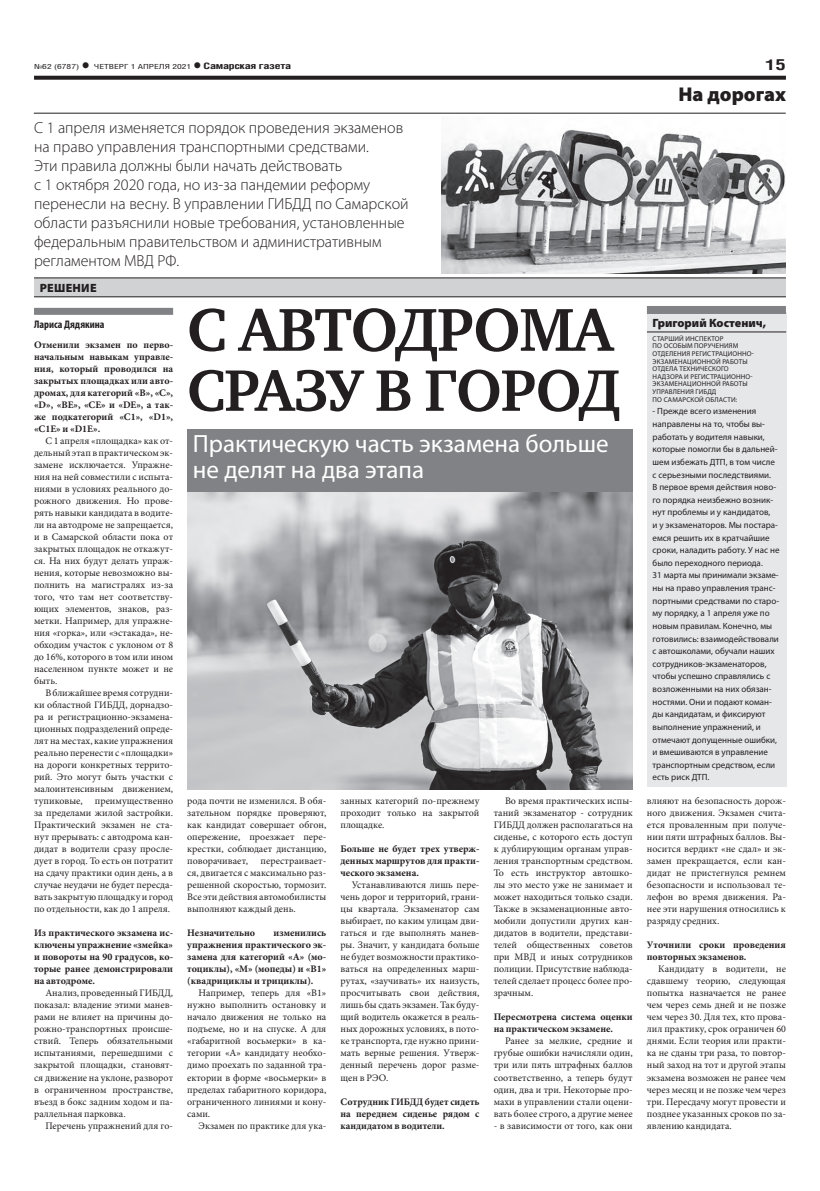
<style>
.page{position:relative;width:820px;height:1191px;background:#fff}
.page>*{position:absolute;margin:0;border:0;box-sizing:border-box;transform-origin:0 0}
.t1{font:700 62px "Charter C";letter-spacing:-.02em;color:#231f20}
.t2{font:700 60px "Charter C";letter-spacing:-.02em;color:#231f20}
.t3{font:25px/26px "Myriad Pro";color:#fff}
.t4{font:900 20px "Myriad Pro";color:#231f20}
.t5{font:300 16px/19px "Myriad Pro";color:#231f20}
.t6{font:700 15px "Helios Cond";color:#231f20;scale:1.4 1}
.t7{font:900 12px "Myriad Pro";color:#231f20}
.t8{font:900 12px "Myriad Pro";letter-spacing:.02em;color:#231f20}
.t9{font:700 condensed 11px "Myriad Pro";color:#231f20}
.t10{font:10px/12px "Minion Pro";color:#231f20;text-align:justify}
.t11{font:700 10px/12px "Minion Pro";color:#231f20;text-align:justify}
.t12{font:9px/12.6px "Myriad Pro";color:#231f20}
.t13{font:700 9px "Helios Cond";letter-spacing:-.02em;color:#231f20;scale:1.4 1}
.t14{font:7px/7.6px "Myriad Pro";letter-spacing:.02em;color:#231f20}
.t15{font:7px "Helios Cond";color:#231f20;scale:1.4 1}
.s1{font-weight:700;font-size:16px}
.s2{font-size:16px}
</style>
<div class="page">
<svg style="left:34px;top:76px;width:751px;height:4px;background:#322f2f"></svg>
<div style="left:646px;top:313px;width:139px;height:474px;background:#e6e7e9"></div>
<hr style="left:646px;top:332px;width:139px;height:1px;background:#231f20">
<hr style="left:34px;top:113px;width:751px;height:1px;background:#231f20">
<div style="left:646px;top:306px;width:139px;height:8px;background:#808285"></div>
<div style="left:34px;top:278px;width:751px;height:19px;background:#d1d2d4"></div>
<hr style="left:34px;top:278px;width:751px;height:1px;background:#231f20">
<hr style="left:34px;top:296px;width:751px;height:1px;background:#231f20">
<img style="left:187px;top:492px;width:445px;height:297px">
<img style="left:442px;top:130px;width:343px;height:144px">
<div style="left:34px;top:308px;width:139px;height:7px;background:#808285"></div>
<div style="left:187px;top:430px;width:445px;height:62px;background:#808285"></div>
<p class="t15" style="left:34px;top:63px;width:114px">№62 (6787) <span class="s1">•</span> ЧЕТВЕРГ 1 АПРЕЛЯ 2021</p>
<p class="t13" style="left:193px;top:61px;width:72px"><span class="s2">•</span> Самарская газета</p>
<h3 class="t6" style="left:765px;top:55px;width:16px">15</h3>
<p class="t5" style="left:34px;top:118px;width:376px">С 1 апреля изменяется порядок проведения экзаменов на право управления транспортными средствами.<br>Эти правила должны были начать действовать<br>с 1 октября 2020 года, но из-за пандемии реформу перенесли на весну. В управлении ГИБДД по Самарской области разъяснили новые требования, установленные федеральным правительством и административным регламентом МВД РФ.</p>
<p class="t8" style="left:40px;top:281px;width:58px">РЕШЕНИЕ</p>
<p class="t9" style="left:34px;top:318px;width:72px">Лариса Дядякина</p>
<p class="t11" style="left:34px;top:339px;width:140px">Отменили экзамен по перво&shy;начальным навыкам управле&shy;ния, который проводился на закрытых площадках или авто&shy;дромах, для категорий «B», «C», «D», «BE», «CE» и «DE», а так&shy;же подкатегорий «C1», «D1», «C1E» и «D1E».</p>
<p class="t10" style="left:34px;top:435px;width:140px;text-indent:11px">С 1 апреля «площадка» как от&shy;дельный этап в практическом эк&shy;замене исключается. Упражне&shy;ния на ней совместили с испыта&shy;ниями в условиях реального до&shy;рожного движения. Но прове&shy;рять навыки кандидата в водите&shy;ли на автодроме не запрещается, и в Самарской области пока от закрытых площадок не откажут&shy;ся. На них будут делать упраж&shy;нения, которые невозможно вы&shy;полнить на магистралях из-за того, что там нет соответству&shy;ющих элементов, знаков, раз&shy;метки. Например, для упражне&shy;ния «горка», или «эстакада», не&shy;обходим участок с уклоном от 8 до 16%, которого в том или ином населенном пункте может и не быть.</p>
<p class="t10" style="left:34px;top:687px;width:140px;text-indent:11px">В ближайшее время сотрудни&shy;ки областной ГИБДД, дорнадзо&shy;ра и регистрационно-экзамена&shy;ционных подразделений опреде&shy;лят на местах, какие упражнения реально перенести с «площадки» на дороги конкретных террито&shy;рий. Это могут быть участки с малоинтенсивным движением, тупиковые, преимущественно за пределами жилой застройки.<br>Практический экзамен не ста&shy;нут прерывать: с автодрома кан&shy;дидат в водители сразу просле&shy;дует в город. То есть он потратит на сдачу практики один день, а в случае неудачи не будет пересда&shy;вать закрытую площадку и город по отдельности, как до 1 апреля.</p>
<p class="t11" style="left:34px;top:927px;width:140px">Из практического экзамена ис&shy;ключены упражнение «змейка» и повороты на 90 градусов, ко&shy;торые ранее демонстрировали на автодроме.</p>
<p class="t10" style="left:34px;top:987px;width:140px;text-indent:11px">Анализ, проведенный ГИБДД, показал: владение этими манев&shy;рами не влияет на причины до&shy;рожно-транспортных происше&shy;ствий. Теперь обязательными испытаниями, перешедшими с закрытой площадки, становят&shy;ся движение на уклоне, разворот в ограниченном пространстве, въезд в бокс задним ходом и па&shy;раллельная парковка.</p>
<p class="t10" style="left:45px;top:1119px;width:129px">Перечень упражнений для го-</p>
<h1 class="t1" style="left:187px;top:296px;width:427px">С АВТОДРОМА</h1>
<h2 class="t2" style="left:187px;top:357px;width:435px">СРАЗУ В ГОРОД</h2>
<h3 class="t3" style="left:193px;top:430px;width:417px">Практическую часть экзамена больше не делят на два этапа</h3>
<p class="t10" style="left:187px;top:795px;width:140px">рода почти не изменился. В обя&shy;зательном порядке проверяют, как кандидат совершает обгон, опережение, проезжает пере&shy;крестки, соблюдает дистанцию, поворачивает,</p>
<p class="t10" style="left:187px;top:855px;width:140px;text-indent:73px">перестраивает&shy;ся, двигается с максимально раз&shy;решенной скоростью, тормозит.<br>Все эти действия автомобилисты выполняют каждый день.</p>
<p class="t11" style="left:187px;top:927px;width:69px">Незначительно</p>
<p class="t11" style="left:187px;top:927px;width:140px;text-indent:86px">изменились упражнения практического эк&shy;замена для категорий «А» (мо&shy;тоциклы), «М» (мопеды) и «В1» (квадрициклы и трициклы).</p>
<p class="t10" style="left:187px;top:987px;width:140px;text-indent:11px">Например, теперь для «В1» нужно выполнить остановку и начало движения не только на подъеме, но и на спуске. А для «габаритной восьмерки» в ка&shy;тегории «А» кандидату необхо&shy;димо проехать по заданной тра&shy;ектории в форме «восьмерки» в пределах габаритного коридора, ограниченного линиями и кону&shy;сами.</p>
<p class="t10" style="left:198px;top:1119px;width:129px">Экзамен по практике для ука-</p>
<p class="t10" style="left:340px;top:795px;width:140px">занных категорий по-прежнему проходит только на закрытой площадке.</p>
<p class="t11" style="left:340px;top:843px;width:140px">Больше не будет трех утверж&shy;денных маршрутов для практи&shy;ческого экзамена.</p>
<p class="t10" style="left:340px;top:879px;width:140px;text-indent:11px">Устанавливаются лишь пере&shy;чень дорог и территорий, грани&shy;цы квартала. Экзаменатор сам выбирает, по каким улицам дви&shy;гаться и где выполнять манев&shy;ры. Значит, у кандидата больше не будет возможности практико&shy;ваться на определенных марш&shy;рутах, «заучивать» их наизусть, просчитывать свои действия, лишь бы сдать экзамен. Так буду&shy;щий водитель окажется в реаль&shy;ных дорожных условиях, в пото&shy;ке транспорта, где нужно прини&shy;мать верные решения. Утверж&shy;денный перечень дорог разме&shy;щен в РЭО.</p>
<p class="t11" style="left:340px;top:1095px;width:140px">Сотрудник ГИБДД будет сидеть на переднем сиденье рядом с кандидатом в водители.</p>
<p class="t10" style="left:493px;top:795px;width:140px;text-indent:11px">Во время практических испы&shy;таний экзаменатор - сотрудник ГИБДД должен располагаться на сиденье, с которого есть доступ к дублирующим органам управ&shy;ления транспортным средством.<br>То есть инструктор автошко&shy;лы это место уже не занимает и может находиться только сзади.<br>Также в экзаменационные авто&shy;мобили допустили других кан&shy;дидатов в водители, представи&shy;телей общественных советов при МВД и иных сотрудников полиции. Присутствие наблюда&shy;телей сделает процесс более про&shy;зрачным.</p>
<p class="t11" style="left:493px;top:1011px;width:140px">Пересмотрена система оценки на практическом экзамене.</p>
<p class="t10" style="left:493px;top:1035px;width:140px;text-indent:11px">Ранее за мелкие, средние и грубые ошибки начисляли один, три или пять штрафных баллов соответственно, а теперь будут один, два и три. Некоторые про&shy;махи в управлении стали оцени&shy;вать более строго, а другие менее</p>
<p class="t10" style="left:493px;top:1119px;width:140px">- в зависимости от того, как они</p>
<h3 class="t4" style="left:678px;top:83px;width:109px">На дорогах</h3>
<p class="t7" style="left:652px;top:316px;width:115px">Григорий Костенич,</p>
<p class="t14" style="left:652px;top:334px;width:103px">СТАРШИЙ ИНСПЕКТОР<br>ПО ОСОБЫМ ПОРУЧЕНИЯМ<br>ОТДЕЛЕНИЯ РЕГИСТРАЦИОННО-<br>ЭКЗАМЕНАЦИОННОЙ РАБОТЫ<br>ОТДЕЛА ТЕХНИЧЕСКОГО<br>НАДЗОРА И РЕГИСТРАЦИОННО-<br>ЭКЗАМЕНАЦИОННОЙ РАБОТЫ<br>УПРАВЛЕНИЯ ГИБДД<br>ПО САМАРСКОЙ ОБЛАСТИ:</p>
<p class="t12" style="left:652px;top:405px;width:128px">- Прежде всего изменения направлены на то, чтобы вы&shy;работать у водителя навыки, которые помогли бы в дальней&shy;шем избежать ДТП, в том числе с серьезными последствиями.<br>В первое время действия ново&shy;го порядка неизбежно возник&shy;нут проблемы и у кандидатов,<br>и у экзаменаторов. Мы постара&shy;емся решить их в кратчайшие сроки, наладить работу. У нас не было переходного периода.<br>31 марта мы принимали экзаме&shy;ны на право управления транс&shy;портными средствами по старо&shy;му порядку, а 1 апреля уже по новым правилам. Конечно, мы готовились: взаимодействовали с автошколами, обучали наших сотрудников-экзаменаторов, чтобы успешно справлялись с возложенными на них обязан&shy;ностями. Они и подают коман&shy;ды кандидатам, и фиксируют выполнение упражнений, и отмечают допущенные ошибки, и вмешиваются в управление транспортным средством, если есть риск ДТП.</p>
<p class="t10" style="left:646px;top:795px;width:140px">влияют на безопасность дорож&shy;ного движения. Экзамен счита&shy;ется проваленным при получе&shy;нии пяти штрафных баллов. Вы&shy;носится вердикт «не сдал» и эк&shy;замен прекращается, если кан&shy;дидат не пристегнулся ремнем безопасности и использовал те&shy;лефон во время движения. Ра&shy;нее эти нарушения относились к разряду средних.</p>
<p class="t11" style="left:646px;top:939px;width:140px">Уточнили сроки проведения повторных экзаменов.</p>
<p class="t10" style="left:646px;top:963px;width:140px;text-indent:11px">Кандидату в водители, не сдавшему теорию, следующая попытка назначается не ранее чем через семь дней и не позже чем через 30. Для тех, кто прова&shy;лил практику, срок ограничен 60 днями. Если теория или практи&shy;ка не сданы три раза, то повтор&shy;ный заход на тот и другой этапы экзамена возможен не ранее чем через месяц и не позже чем через три. Пересдачу могут провести и позднее указанных сроков по за&shy;явлению кандидата.</p>
</div>
